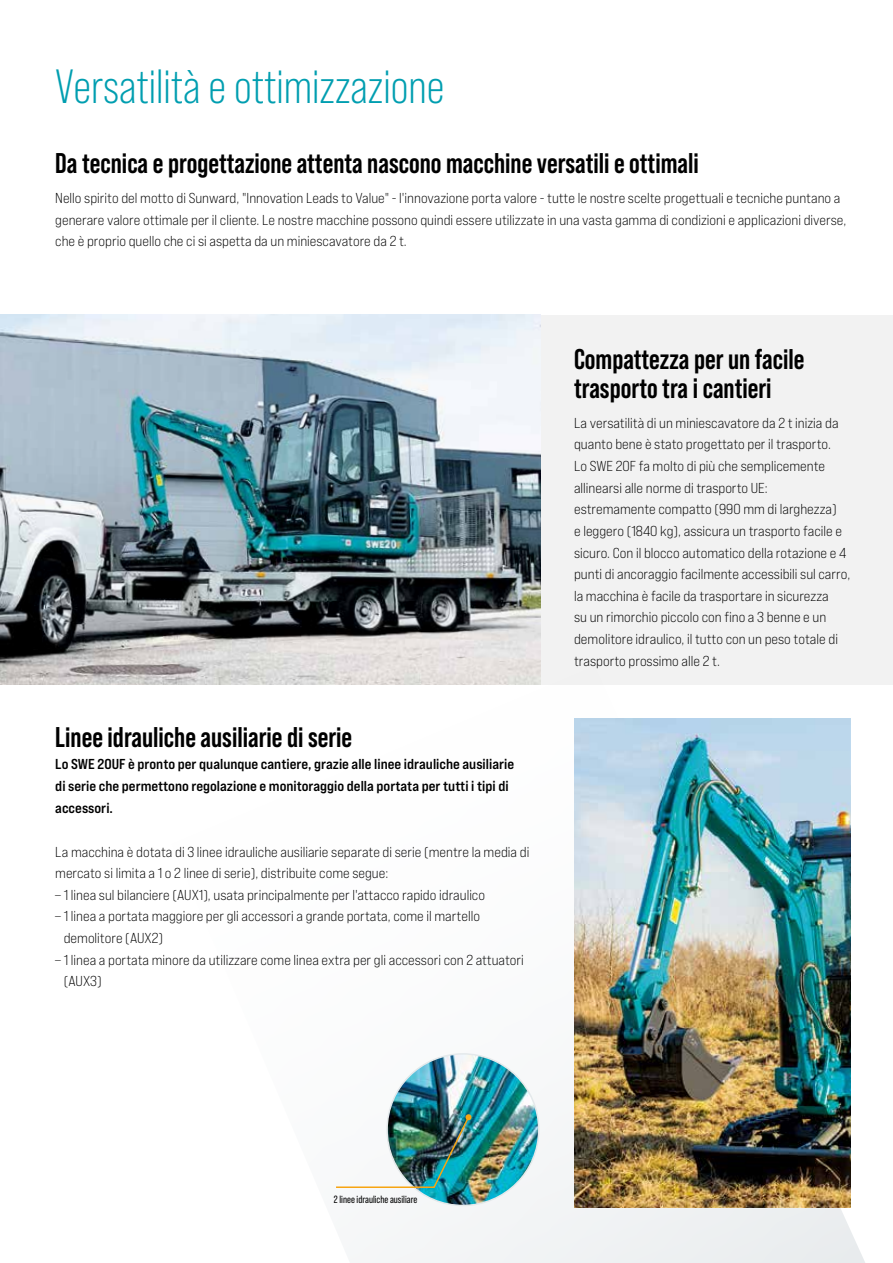
<style>
.page{position:relative;width:893px;height:1263px;background:#fff}
.page>*{position:absolute;margin:0;border:0;box-sizing:border-box;transform-origin:0 0}
.t1{font:48px "Bebas Neue Pro";color:#009eb0}
.t2{font:700 28.5px/28.5px "Bebas Neue Pro";color:#000}
.t3{font:14.4px/21.6px "Bebas Neue Pro Exp Bk";color:#000}
.t4{font:14.4px/21.9px "Bebas Neue Pro Exp Bd";color:#000}
.t5{font:10.5px "Bebas Neue Pro";color:#000}
</style>
<div class="page">
<svg style="left:81px;top:684px;width:792px;height:579px"></svg>
<img style="left:387px;top:1054px;width:152px;height:151px;border-radius:76px">
<img style="left:335px;top:1114px;width:136px;height:75px">
<img style="left:574px;top:718px;width:276px;height:490px">
<div style="left:0;top:315px;width:893px;height:369px;background:#f2f2f2"></div>
<img style="left:0;top:315px;width:540px;height:369px">
<h1 class="t1" style="left:55px;top:60px;width:390px">Versatilità e ottimizzazione</h1>
<h2 class="t2" style="left:55px;top:149px;width:645px">Da tecnica e progettazione attenta nascono macchine versatili e ottimali</h2>
<p class="t3" style="left:55px;top:187px;width:793px">Nello spirito del motto di Sunward, "Innovation Leads to Value" - l'innovazione porta valore - tutte le nostre scelte progettuali e tecniche puntano a generare valore ottimale per il cliente. Le nostre macchine possono quindi essere utilizzate in una vasta gamma di condizioni e applicazioni diverse, che è proprio quello che ci si aspetta da un miniescavatore da 2 t.</p>
<h2 class="t2" style="left:55px;top:723px;width:298px">Linee idrauliche ausiliarie di serie</h2>
<p class="t4" style="left:55px;top:753px;width:460px">Lo SWE 20UF è pronto per qualunque cantiere, grazie alle linee idrauliche ausiliarie di serie che permettono regolazione e monitoraggio della portata per tutti i tipi di accessori.</p>
<p class="t3" style="left:55px;top:840px;width:476px">La macchina è dotata di 3 linee idrauliche ausiliarie separate di serie (mentre la media di mercato si limita a 1 o 2 linee di serie), distribuite come segue:</p>
<p class="t3" style="left:55px;top:884px;width:431px">– 1 linea sul bilanciere (AUX1), usata principalmente per l'attacco rapido idraulico</p>
<p class="t3" style="left:64px;top:905px;width:418px;text-indent:-8px">– 1 linea a portata maggiore per gli accessori a grande portata, come il martello demolitore (AUX2)</p>
<p class="t3" style="left:64px;top:948px;width:462px;text-indent:-8px">– 1 linea a portata minore da utilizzare come linea extra per gli accessori con 2 attuatori (AUX3)</p>
<h2 class="t2" style="left:574px;top:345px;width:232px">Compattezza per un facile trasporto tra i cantieri</h2>
<p class="t3" style="left:574px;top:412px;width:278px">La versatilità di un miniescavatore da 2 t inizia da quanto bene è stato progettato per il trasporto.<br>Lo SWE 20F fa molto di più che semplicemente allinearsi alle norme di trasporto UE: estremamente compatto (990 mm di larghezza)<br>e leggero (1840 kg), assicura un trasporto facile e sicuro. Con il blocco automatico della rotazione e 4 punti di ancoraggio facilmente accessibili sul carro, la macchina è facile da trasportare in sicurezza<br>su un rimorchio piccolo con fino a 3 benne e un demolitore idraulico, il tutto con un peso totale di trasporto prossimo alle 2 t.</p>
<p class="t5" style="left:334px;top:1194px;width:85px">2 linee idrauliche ausiliare</p>
</div>
